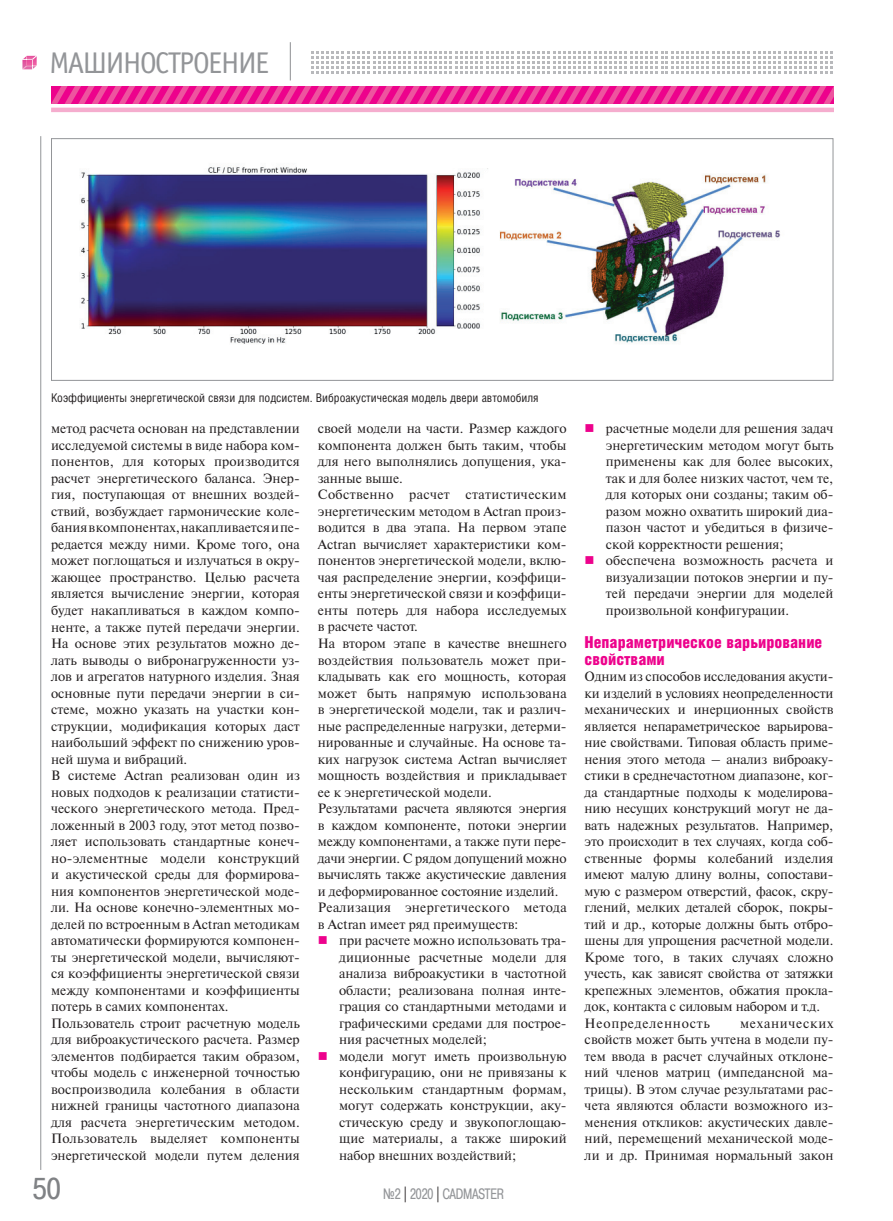
<style>
.page{position:relative;width:893px;height:1221px;background:#fff}
.page>*{position:absolute;margin:0;border:0;box-sizing:border-box;transform-origin:0 0}
.t1{font:30px "Officina Sans C";letter-spacing:-.05em;color:#939598}
.t2{font:30px "Pragmatica Cond C";color:#808285;scale:1.07 1}
.t3{font:900 16.5px/16.5px "Helios Cond";color:#ed028c}
.t4{font:15px "Pragmatica Cond C";color:#939598;scale:.9 1}
.t5{font:13.5px/16.5px "Newton C";color:#231f20;text-align:justify}
.t6{font:12px "Helios Cond";color:#231f20}
.s1{color:#ed028c}
.s2{color:#231f20}
</style>
<div class="page">
<svg style="left:22px;top:55px;width:15px;height:15px"></svg>
<hr style="left:290px;top:42px;width:1px;height:38px;background:#939598">
<svg style="left:311px;top:51px;width:522px;height:23px"></svg>
<svg style="left:51px;top:86px;width:782px;height:18px;background:#ed2794"></svg>
<hr style="left:51px;top:108px;width:782px;height:4px;background:#f5adce">
<hr style="left:40px;top:136px;width:1px;height:1033px;background:#939598">
<img style="left:80px;top:166px;width:700px;height:178px">
<div style="left:51px;top:138px;width:782px;height:243px;border:1px solid #939598"></div>
<h1 class="t1" style="left:49px;top:51px;width:222px">МАШИНОСТРОЕНИЕ</h1>
<p class="t6" style="left:51px;top:393px;width:489px">Коэффициенты энергетической связи для подсистем. Виброакустическая модель двери автомобиля</p>
<p class="t5" style="left:51px;top:421px;width:250px;text-align:left">метод расчета основан на представлении исследуемой системы в виде набора ком&shy;понентов, для которых производится расчет энергетического баланса. Энер&shy;гия, поступающая от внешних воздей&shy;ствий, возбуждает гармонические коле&shy;бания в компонентах, накапливается и пе&shy;редается между ними. Кроме того, она может поглощаться и излучаться в окру&shy;жающее пространство. Целью расчета является вычисление энергии, которая будет накапливаться в каждом компо&shy;ненте, а также путей передачи энергии.<br>На основе этих результатов можно де&shy;лать выводы о вибронагруженности уз&shy;лов и агрегатов натурного изделия. Зная основные пути передачи энергии в си&shy;стеме, можно указать на участки кон&shy;струкции, модификация которых даст наибольший эффект по снижению уров&shy;ней шума и вибраций.<br>В системе Actran реализован один из новых подходов к реализации статисти&shy;ческого энергетического метода. Пред&shy;ложенный в 2003 году, этот метод позво&shy;ляет использовать стандартные конеч&shy;но-элементные модели кон струкций и акустической среды для формирова&shy;ния компонентов энергетической моде&shy;ли. На основе конечно-элементных мо&shy;делей по встроенным в Actran методикам автоматически формируются компонен&shy;ты энергетической модели, вычисляют&shy;ся коэффициенты энергетической связи между компонентами и коэффициенты потерь в самих компонентах.<br>Пользователь строит расчетную модель для виброакустического расчета. Размер элементов подбирается таким образом, чтобы модель с инженерной точностью воспроизводила колебания в области нижней границы частотного диапазона для расчета энергетическим методом.<br>Пользователь выделяет компоненты энергетической модели путем деления</p>
<p class="t5" style="left:318px;top:421px;width:250px;text-align:left">своей модели на части. Размер каждого компонента должен быть таким, чтобы для него выполнялись допущения, ука&shy;занные выше.<br>Собственно расчет статистическим энергетическим методом в Actran произ&shy;водится в два этапа. На первом этапе Actran вычисляет характеристики ком&shy;понентов энергетической модели, вклю&shy;чая распределение энергии, коэффици&shy;енты энергетической связи и коэффици&shy;енты потерь для набора исследуемых в расчете частот.<br>На втором этапе в качестве внешнего воздействия пользователь может при&shy;кладывать как его мощность, которая может быть на прямую использована в энергетической модели, так и различ&shy;ные распределенные нагрузки, детерми&shy;нированные и случайные. На основе та&shy;ких нагрузок система Actran вычисляет мощность воздействия и прикладывает ее к энергетической модели.<br>Результатами расчета являются энергия в каждом компоненте, потоки энергии между компонентами, а также пути пере&shy;дачи энергии. С рядом допущений можно вычислять также акустические давления и деформированное состояние изделий.<br>Реализация энергетического метода в Actran имеет ряд преимуществ:</p>
<p class="t5" style="left:339px;top:933px;width:229px;text-indent:-21px"><span class="s1">■</span> при расчете можно использовать тра&shy;диционные расчетные модели для анализа виброакустики в частотной области; реализована полная инте&shy;грация со стандартными методами и графическими средами для построе&shy;ния расчетных моделей;</p>
<p class="t5" style="left:339px;top:1048px;width:229px;text-indent:-21px"><span class="s1">■</span> модели могут иметь произвольную конфигурацию, они не привязаны к нескольким стандартным формам, могут содержать конструкции, аку&shy;стическую среду и звукопоглощаю&shy;щие материалы, а также широкий набор внешних воздействий;</p>
<h1 class="t2" style="left:33px;top:1171px;width:27px">50</h1>
<p class="t4" style="left:383px;top:1185px;width:135px">¹2 <span class="s2">|</span> 2020 <span class="s2">|</span> CADMASTER</p>
<p class="t5" style="left:606px;top:421px;width:229px;text-indent:-21px"><span class="s1">■</span> расчетные модели для решения задач энергетическим методом могут быть применены как для более высоких, так и для более низких частот, чем те, для которых они созданы; таким об&shy;разом можно охватить широкий диа&shy;пазон частот и убедиться в физиче&shy;ской корректности решения;</p>
<p class="t5" style="left:606px;top:553px;width:229px;text-indent:-21px"><span class="s1">■</span> обеспечена возможность расчета и визуализации потоков энергии и пу&shy;тей передачи энергии для моделей произвольной конфигурации.</p>
<p class="t3" style="left:585px;top:635px;width:239px">Непараметрическое варьирование свойствами</p>
<p class="t5" style="left:585px;top:669px;width:250px;text-align:left">Одним из способов исследования акусти&shy;ки изделий в условиях неопределенности механических и инерционных свойств является непараметрическое варьирова&shy;ние свойствами. Типовая область приме&shy;нения этого метода – анализ виброаку&shy;стики в среднечастотном диапазоне, ког&shy;да стандартные подходы к моделирова&shy;нию несущих конструкций могут не да&shy;вать надежных результатов. Например, это происходит в тех случаях, когда соб&shy;ственные формы колебаний изделия имеют малую длину волны, сопостави&shy;мую с размером отверстий, фасок, скру&shy;глений, мелких деталей сборок, покры&shy;тий и др., которые должны быть отбро&shy;шены для упрощения расчетной модели.<br>Кроме того, в таких случаях сложно учесть, как зависят свойства от затяжки крепежных элементов, обжатия прокла&shy;док, контакта с силовым набором и т.д.<br>Неопределенность</p>
<p class="t5" style="left:585px;top:1015px;width:250px;text-indent:155px">механических свойств может быть учтена в модели пу&shy;тем ввода в расчет случайных отклоне&shy;ний членов матриц (импедансной ма&shy;трицы). В этом случае результатами рас&shy;чета являются области возможного из&shy;менения откликов: акустических давле&shy;ний, перемещений механической моде&shy;ли и др. Принимая нормальный закон</p>
</div>
